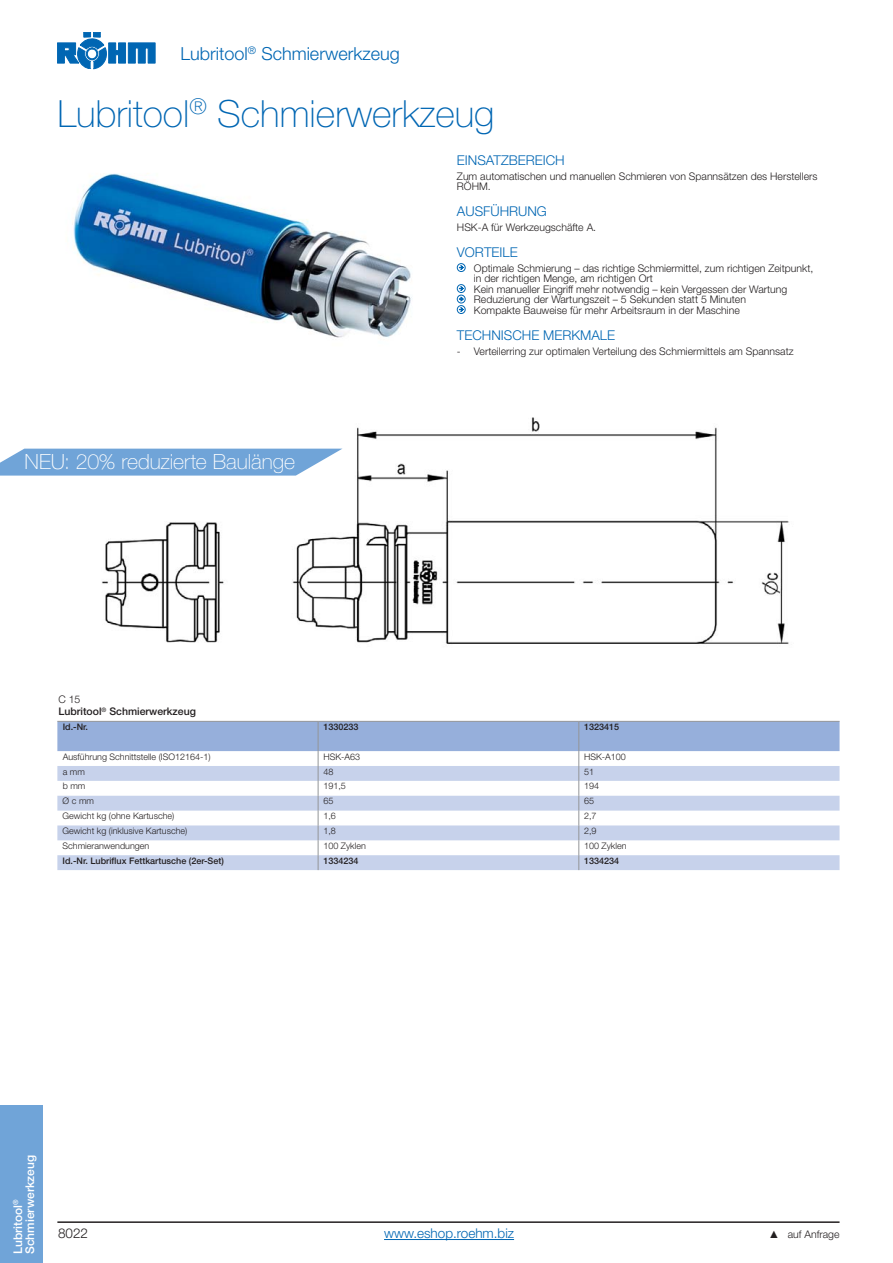
<style>
.page{position:relative;width:893px;height:1263px;background:#fff}
.page>*{position:absolute;margin:0;border:0;box-sizing:border-box;transform-origin:0 0}
.t1{font:100 37.5px "Helvetica Neue LT Std";color:#0066b3}
.t2{font:100 21px "Helvetica Neue LT Std";color:#fff}
.t3{font:300 18px "Helvetica Neue LT Std";color:#0066b3}
.t4{font:300 13.5px "Helvetica Neue LT Std";color:#0066b3}
.t5{font:300 13.5px "Helvetica Neue LT Std";color:#231f20}
.t6{font:500 12px/12px "Helvetica Neue LT Std";color:#fff}
.t7{font:300 10.5px/10.5px "Helvetica Neue LT Std";color:#231f20}
.t8{font:500 10.5px/12px "Helvetica Neue LT Std";color:#231f20}
.t9{font:300 9px "Helvetica Neue LT Std";color:#231f20}
.t10{font:500 9px "Helvetica Neue LT Std";color:#231f20}
.s1{font-weight:300}
</style>
<div class="page">
<svg style="left:57px;top:32px;width:98px;height:37px"></svg>
<div style="left:86px;top:48px;width:12px;height:12px;border:1px solid #0066b3;border-radius:50%"></div>
<div style="left:87px;top:49px;width:10px;height:10px;border:1px solid #0066b3;border-radius:50%"></div>
<hr style="left:57px;top:1221px;width:782px;height:2px;background:#231f20">
<div style="left:0;top:1105px;width:43px;height:158px;background:#70a4d8"></div>
<div style="left:457px;top:263px;width:8px;height:9px;border:1px solid #0066b3;border-radius:50%"></div>
<svg style="left:459px;top:266px;width:4px;height:4px"></svg>
<div style="left:457px;top:284px;width:8px;height:9px;border:1px solid #0066b3;border-radius:50%"></div>
<svg style="left:459px;top:287px;width:4px;height:4px"></svg>
<div style="left:457px;top:295px;width:8px;height:8px;border:1px solid #0066b3;border-radius:50%"></div>
<svg style="left:459px;top:297px;width:4px;height:4px"></svg>
<div style="left:457px;top:305px;width:8px;height:9px;border:1px solid #0066b3;border-radius:50%"></div>
<svg style="left:459px;top:308px;width:4px;height:4px"></svg>
<svg style="left:57px;top:721px;width:782px;height:149px"></svg>
<hr style="left:384px;top:1239px;width:130px;height:1px;background:#0066b3">
<img style="left:73px;top:173px;width:339px;height:165px">
<img style="left:276px;top:417px;width:513px;height:227px">
<img style="left:102px;top:522px;width:122px;height:121px">
<svg style="left:0;top:449px;width:342px;height:27px;background:#7eacdb"></svg>
<h3 class="t3" style="left:181px;top:47px;width:220px">Lubritool<sup>®</sup> Schmierwerkzeug</h3>
<h1 class="t1" style="left:57px;top:100px;width:438px">Lubritool<sup>®</sup> Schmierwerkzeug</h1>
<h2 class="t2" style="left:25px;top:454px;width:272px">NEU: 20% reduzierte Baulänge</h2>
<p class="t4" style="left:457px;top:155px;width:109px">EINSATZBEREICH</p>
<p class="t7" style="left:457px;top:172px;width:362px">Zum automatischen und manuellen Schmieren von Spannsätzen des Herstellers<br>RÖHM.</p>
<p class="t4" style="left:457px;top:207px;width:91px">AUSFÜHRUNG</p>
<p class="t7" style="left:457px;top:223px;width:141px">HSK-A für Werkzeugschäfte A.</p>
<p class="t4" style="left:457px;top:247px;width:62px">VORTEILE</p>
<p class="t7" style="left:474px;top:264px;width:341px">Optimale Schmierung – das richtige Schmiermittel, zum richtigen Zeitpunkt, in der richtigen Menge, am richtigen Ort<br>Kein manueller Eingriff mehr notwendig – kein Vergessen der Wartung Reduzierung der Wartungszeit – 5 Sekunden statt 5 Minuten<br>Kompakte Bauweise für mehr Arbeitsraum in der Maschine</p>
<p class="t4" style="left:457px;top:330px;width:160px">TECHNISCHE MERKMALE</p>
<p class="t7" style="left:457px;top:347px;width:338px">- Verteilerring zur optimalen Verteilung des Schmiermittels am Spannsatz</p>
<p class="t8" style="left:58px;top:694px;width:139px"><span class="s1">C 15<br></span>Lubritool<sup>®</sup> Schmierwerkzeug</p>
<p class="t10" style="left:63px;top:723px;width:27px">Id.-Nr.</p>
<p class="t10" style="left:323px;top:723px;width:37px">1330233</p>
<p class="t10" style="left:584px;top:723px;width:37px">1323415</p>
<p class="t9" style="left:63px;top:753px;width:149px">Ausführung Schnittstelle (ISO12164-1)</p>
<p class="t9" style="left:323px;top:753px;width:38px">HSK-A63</p>
<p class="t9" style="left:584px;top:753px;width:43px">HSK-A100</p>
<p class="t9" style="left:63px;top:768px;width:24px">a mm</p>
<p class="t9" style="left:323px;top:768px;width:12px">48</p>
<p class="t9" style="left:584px;top:768px;width:12px">51</p>
<p class="t9" style="left:63px;top:783px;width:24px">b mm</p>
<p class="t9" style="left:323px;top:783px;width:24px">191,5</p>
<p class="t9" style="left:584px;top:783px;width:17px">194</p>
<p class="t9" style="left:63px;top:798px;width:33px">Ø c mm</p>
<p class="t9" style="left:323px;top:798px;width:12px">65</p>
<p class="t9" style="left:584px;top:798px;width:12px">65</p>
<p class="t9" style="left:63px;top:813px;width:113px">Gewicht kg (ohne Kartusche)</p>
<p class="t9" style="left:323px;top:813px;width:14px">1,6</p>
<p class="t9" style="left:584px;top:813px;width:14px">2,7</p>
<p class="t9" style="left:63px;top:828px;width:126px">Gewicht kg (inklusive Kartusche)</p>
<p class="t9" style="left:323px;top:828px;width:14px">1,8</p>
<p class="t9" style="left:584px;top:828px;width:14px">2,9</p>
<p class="t9" style="left:63px;top:842px;width:88px">Schmieranwendungen</p>
<p class="t9" style="left:323px;top:842px;width:44px">100 Zyklen</p>
<p class="t9" style="left:584px;top:842px;width:44px">100 Zyklen</p>
<p class="t10" style="left:63px;top:857px;width:163px">Id.-Nr. Lubriflux Fettkartusche (2er-Set)</p>
<p class="t10" style="left:323px;top:857px;width:37px">1334234</p>
<p class="t10" style="left:584px;top:857px;width:37px">1334234</p>
<p class="t6" style="left:13px;top:1254px;width:100px;rotate:-90deg">Lubritool<sup>®<br></sup>Schmierwerkzeug</p>
<p class="t5" style="left:58px;top:1229px;width:32px">8022</p>
<p class="t4" style="left:384px;top:1229px;width:131px">www.eshop.roehm.biz</p>
<p class="t7" style="left:788px;top:1230px;width:53px">auf Anfrage</p>
</div>
